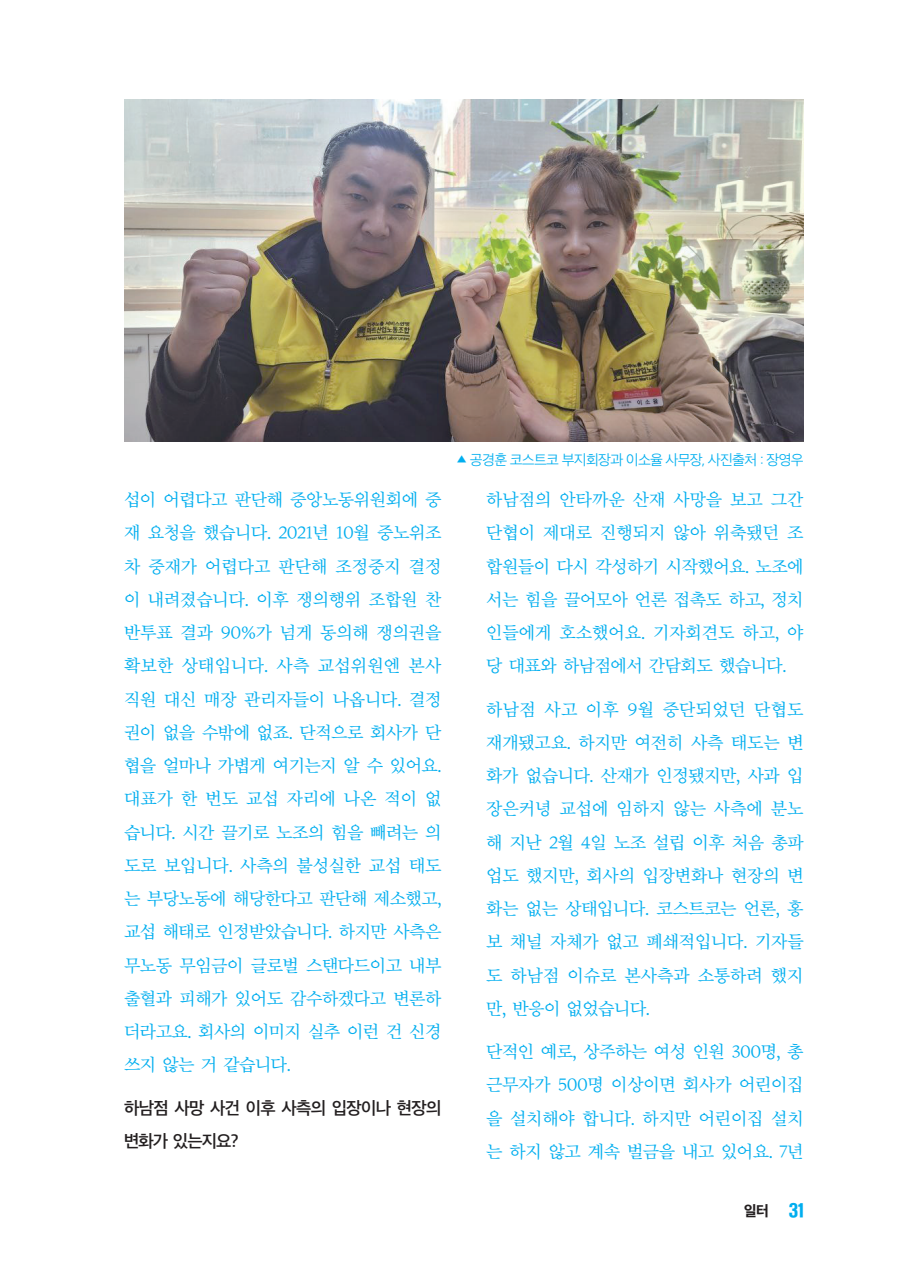
<style>
.page{position:relative;width:903px;height:1275px;background:#fff}
.page>*{position:absolute;margin:0;border:0;box-sizing:border-box;transform-origin:0 0}
.격자X__본문_산돌명조Neo_들여쓰기X{font:17.5px/33.2px "SD Myeongjo Neoa c Rg";letter-spacing:-.03em;color:#00aeef;text-align:justify}
.격자X__인터뷰_산돌고딕Neo_검정{font:16.62px/33.2px "SD Gothic Neoa f Sm";letter-spacing:-.04em;color:#231f20}
.격자X__사진설명{font:14px "SD Gothic Neoa c Lt";letter-spacing:-.05em;color:#00aeef}
.t1{font:14px "SD Gothic Neoa h Ex Bd";color:#231f20}
.s1{font-size:9.8px}
.s2{font-family:"SD Gyeokdong G206 Hv";font-size:15.75px;color:#00aeef}
</style>
<div class="page">
<img style="left:124px;top:99px;width:680px;height:342px">
<p class="격자X__본문_산돌명조Neo_들여쓰기X" style="left:124px;top:484px;width:319px">섭이 어렵다고 판단해 중앙노동위원회에 중 재 요청을 했습니다. 2021년 10월 중노위조 차 중재가 어렵다고 판단해 조정중지 결정 이 내려졌습니다. 이후 쟁의행위 조합원 찬 반투표 결과 90%가 넘게 동의해 쟁의권을 확보한 상태입니다. 사측 교섭위원엔 본사 직원 대신 매장 관리자들이 나옵니다. 결정 권이 없을 수밖에 없죠. 단적으로 회사가 단 협을 얼마나 가볍게 여기는지 알 수 있어요. 대표가 한 번도 교섭 자리에 나온 적이 없 습니다. 시간 끌기로 노조의 힘을 빼려는 의 도로 보입니다. 사측의 불성실한 교섭 태도 는 부당노동에 해당한다고 판단해 제소했고, 교섭 해태로 인정받았습니다. 하지만 사측은 무노동 무임금이 글로벌 스탠다드이고 내부 출혈과 피해가 있어도 감수하겠다고 변론하 더라고요. 회사의 이미지 실추 이런 건 신경 쓰지 않는 거 같습니다.</p>
<p class="격자X__인터뷰_산돌고딕Neo_검정" style="left:124px;top:1091px;width:319px">하남점 사망 사건 이후 사측의 입장이나 현장의 변화가 있는지요?</p>
<p class="격자X__사진설명" style="left:456px;top:452px;width:349px"><span class="s1">▲</span> 공경훈 코스트코 부지회장과 이소율 사무장, 사진출처 : 장영우</p>
<p class="격자X__본문_산돌명조Neo_들여쓰기X" style="left:486px;top:484px;width:319px">하남점의 안타까운 산재 사망을 보고 그간 단협이 제대로 진행되지 않아 위축됐던 조 합원들이 다시 각성하기 시작했어요. 노조에 서는 힘을 끌어모아 언론 접촉도 하고, 정치 인들에게 호소했어요. 기자회견도 하고, 야 당 대표와 하남점에서 간담회도 했습니다.</p>
<p class="격자X__본문_산돌명조Neo_들여쓰기X" style="left:486px;top:694px;width:319px">하남점 사고 이후 9월 중단되었던 단협도 재개됐고요. 하지만 여전히 사측 태도는 변 화가 없습니다. 산재가 인정됐지만, 사과 입 장은커녕 교섭에 임하지 않는 사측에 분노 해 지난 2월 4일 노조 설립 이후 처음 총파 업도 했지만, 회사의 입장변화나 현장의 변 화는 없는 상태입니다. 코스트코는 언론, 홍 보 채널 자체가 없고 폐쇄적입니다. 기자들 도 하남점 이슈로 본사측과 소통하려 했지 만, 반응이 없었습니다.</p>
<p class="격자X__본문_산돌명조Neo_들여쓰기X" style="left:486px;top:1036px;width:319px">단적인 예로, 상주하는 여성 인원 300명, 총 근무자가 500명 이상이면 회사가 어린이집 을 설치해야 합니다. 하지만 어린이집 설치 는 하지 않고 계속 벌금을 내고 있어요. 7년</p>
<p class="t1" style="left:744px;top:1203px;width:61px">일터 <span class="s2">31</span></p>
</div>
